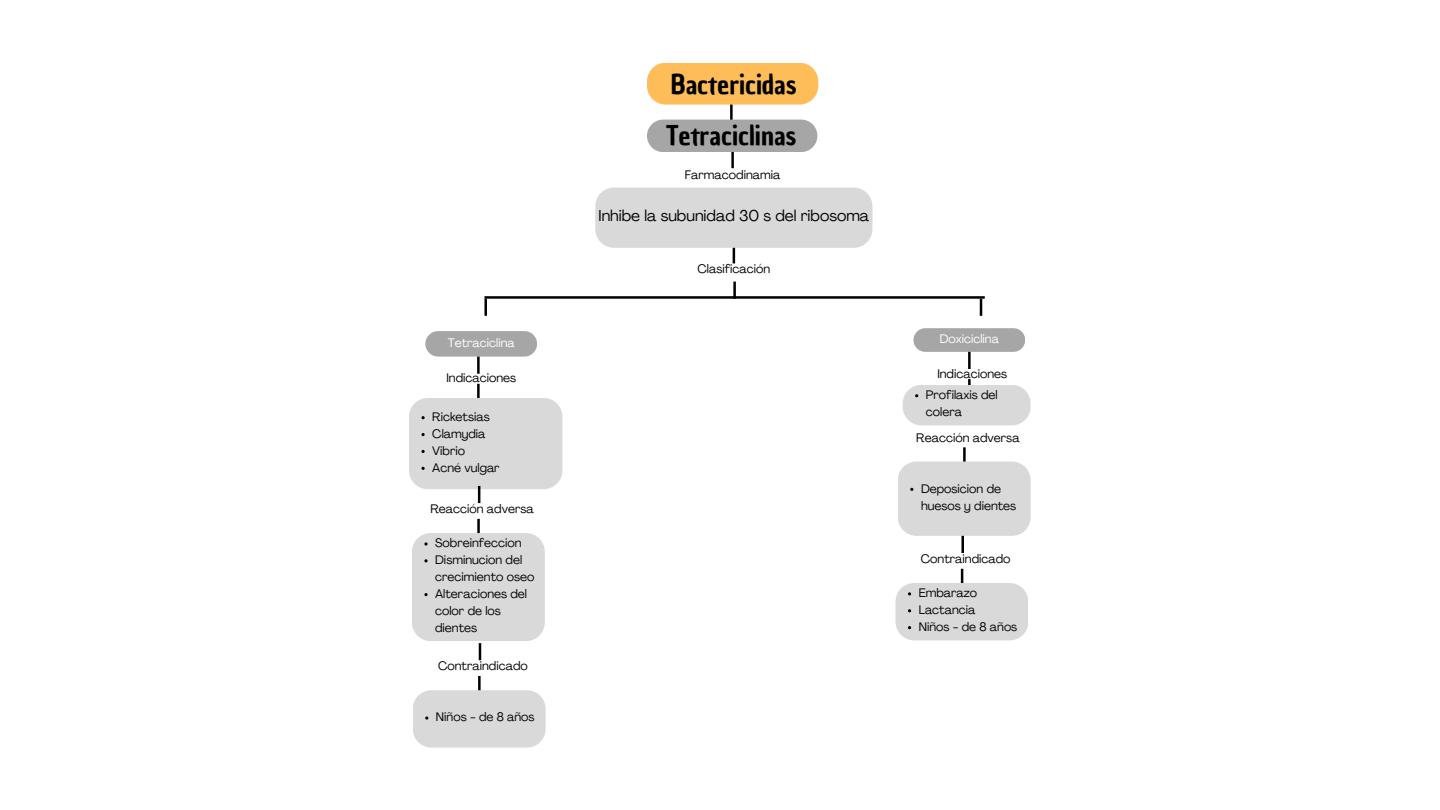
<style>
.page{position:relative;width:1440px;height:810px;background:#fff}
.page>*{position:absolute;margin:0;border:0;box-sizing:border-box;transform-origin:0 0}
.t1{font:26.7px/51.7px "Chau Philomene One";color:#000}
.t2{font:15.5px "Agrandir";color:#000}
.t3{font:12.2px/16.9px "Agrandir";color:#000}
.t4{font:12.2px "Agrandir";color:#fff}
</style>
<div class="page">
<div style="left:647px;top:63px;width:171px;height:42px;background:#ffbd59;border-radius:19px"></div>
<hr style="left:730px;top:105px;width:3px;height:31px;background:#000">
<hr style="left:731px;top:137px;width:3px;height:31px;background:#000">
<div style="left:647px;top:120px;width:170px;height:32px;background:#a6a6a6;border-radius:16px"></div>
<hr style="left:733px;top:232px;width:2px;height:31px;background:#000">
<div style="left:595px;top:188px;width:277px;height:60px;background:#d9d9d9;border-radius:19px"></div>
<hr style="left:733px;top:282px;width:3px;height:17px;background:#000">
<hr style="left:484px;top:296px;width:501px;height:3px;background:#000">
<svg style="left:980px;top:299px;width:2px;height:17px"></svg>
<hr style="left:484px;top:299px;width:3px;height:17px;background:#000">
<div style="left:425px;top:331px;width:112px;height:26px;background:#a6a6a6;border-radius:13px"></div>
<hr style="left:477px;top:357px;width:3px;height:17px;background:#000">
<hr style="left:477px;top:384px;width:3px;height:17px;background:#000">
<svg style="left:409px;top:398px;width:153px;height:105px"></svg>
<hr style="left:477px;top:519px;width:3px;height:17px;background:#000">
<svg style="left:412px;top:533px;width:133px;height:127px"></svg>
<hr style="left:478px;top:676px;width:3px;height:17px;background:#000">
<div style="left:413px;top:690px;width:133px;height:58px;background:#d9d9d9"></div>
<svg style="left:913px;top:328px;width:112px;height:24px"></svg>
<hr style="left:968px;top:352px;width:3px;height:17px;background:#000">
<hr style="left:968px;top:379px;width:3px;height:17px;background:#000">
<div style="left:903px;top:385px;width:128px;height:40px;background:#d9d9d9"></div>
<hr style="left:963px;top:447px;width:3px;height:17px;background:#000">
<div style="left:898px;top:462px;width:133px;height:74px;background:#d9d9d9"></div>
<hr style="left:961px;top:536px;width:3px;height:17px;background:#000">
<svg style="left:895px;top:569px;width:133px;height:71px"></svg>
<p class="t4" style="left:448px;top:338px;width:69px">Tetraciclina</p>
<p class="t3" style="left:446px;top:371px;width:71px">Indicaciones</p>
<p class="t3" style="left:432px;top:410px;width:69px">Ricketsias<br>Clamydia<br>Vibrio<br>Acné vulgar</p>
<p class="t3" style="left:430px;top:502px;width:105px">Reacción adversa</p>
<p class="t3" style="left:435px;top:536px;width:101px">Sobreinfeccion<br>Disminucion del crecimiento oseo<br>Alteraciones del color de los dientes</p>
<p class="t3" style="left:438px;top:659px;width:91px">Contraindicado</p>
<p class="t3" style="left:436px;top:710px;width:100px">Niños - de 8 años</p>
<h1 class="t1" style="left:666px;top:58px;width:132px">Bactericidas<br>Tetraciclinas</h1>
<p class="t3" style="left:685px;top:168px;width:97px">Farmacodinamia</p>
<h1 class="t2" style="left:599px;top:209px;width:272px">Inhibe la subunidad 30 s del ribosoma</h1>
<p class="t3" style="left:697px;top:262px;width:74px">Clasificación</p>
<p class="t4" style="left:940px;top:333px;width:61px">Doxiciclina</p>
<p class="t3" style="left:926px;top:364px;width:83px;line-height:21.5px;text-indent:12px">Indicaciones<br>Profilaxis del</p>
<p class="t3" style="left:916px;top:400px;width:105px;line-height:25.4px;text-indent:10px">colera<br>Reacción adversa</p>
<p class="t3" style="left:921px;top:481px;width:97px">Deposicion de huesos y dientes</p>
<p class="t3" style="left:921px;top:551px;width:91px">Contraindicado</p>
<p class="t3" style="left:919px;top:586px;width:100px">Embarazo<br>Lactancia<br>Niños - de 8 años</p>
</div>
